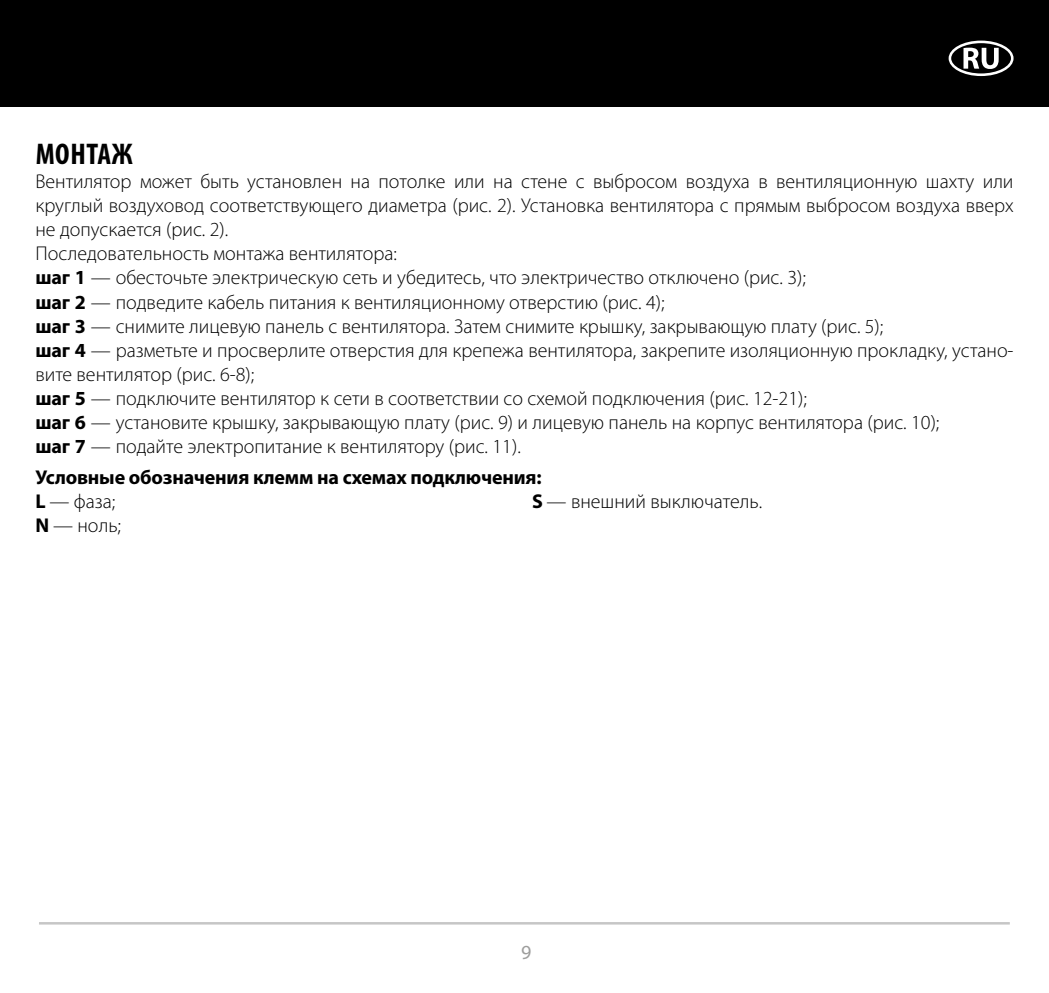
<style>
.page{position:relative;width:1049px;height:993px;background:#fff}
.page>*{position:absolute;margin:0;border:0;box-sizing:border-box;transform-origin:0 0}
.t1{font:700 condensed 30px "Myriad Pro";letter-spacing:.02em;color:#000}
.t2{font:300 20px/24px "Myriad Pro";color:#000}
.t3{font:700 20px/24px "Myriad Pro";letter-spacing:-.01em;color:#000}
.t4{font:20px "Myriad Pro";color:#9d9d9c}
.s1{font-weight:700}
.s2{font-weight:300}
</style>
<div class="page">
<div style="left:0;top:0;width:1049px;height:106px;background:#000"></div>
<svg style="left:948px;top:41px;width:65px;height:35px"></svg>
<hr style="left:39px;top:921px;width:971px;height:3px;background:#c6c6c6">
<h1 class="t1" style="left:36px;top:135px;width:99px">МОНТАЖ</h1>
<p class="t2" style="left:35px;top:170px;width:980px">Вентилятор может быть установлен на потолке или на стене с выбросом воздуха в вентиляционную шахту или круглый воздуховод соответствующего диаметра (рис. 2). Установка вентилятора с прямым выбросом воздуха вверх не допускается (рис. 2).<br>Последовательность монтажа вентилятора:<br><span class="s1">шаг 1</span> — обесточьте электрическую сеть и убедитесь, что электричество отключено (рис. 3);<br><span class="s1">шаг 2</span> — подведите кабель питания к вентиляционному отверстию (рис. 4);<br><span class="s1">шаг 3</span> — снимите лицевую панель с вентилятора. Затем снимите крышку, закрывающую плату (рис. 5);<br><span class="s1">шаг 4</span> — разметьте и просверлите отверстия для крепежа вентилятора, закрепите изоляционную прокладку, устано&shy;вите вентилятор (рис. 6-8);<br><span class="s1">шаг 5</span> — подключите вентилятор к сети в соответствии со схемой подключения (рис. 12-21);<br><span class="s1">шаг 6</span> — установите крышку, закрывающую плату (рис. 9) и лицевую панель на корпус вентилятора (рис. 10);<br><span class="s1">шаг 7</span> — подайте электропитание к вентилятору (рис. 11).</p>
<p class="t3" style="left:35px;top:464px;width:508px">Условные обозначения клемм на схемах подключения:<br>L <span class="s2">— фаза;<br></span>N <span class="s2">— ноль;</span></p>
<p class="t2" style="left:532px;top:489px;width:232px"><span class="s1">S</span> — внешний выключатель.</p>
<p class="t4" style="left:521px;top:939px;width:12px">9</p>
</div>
